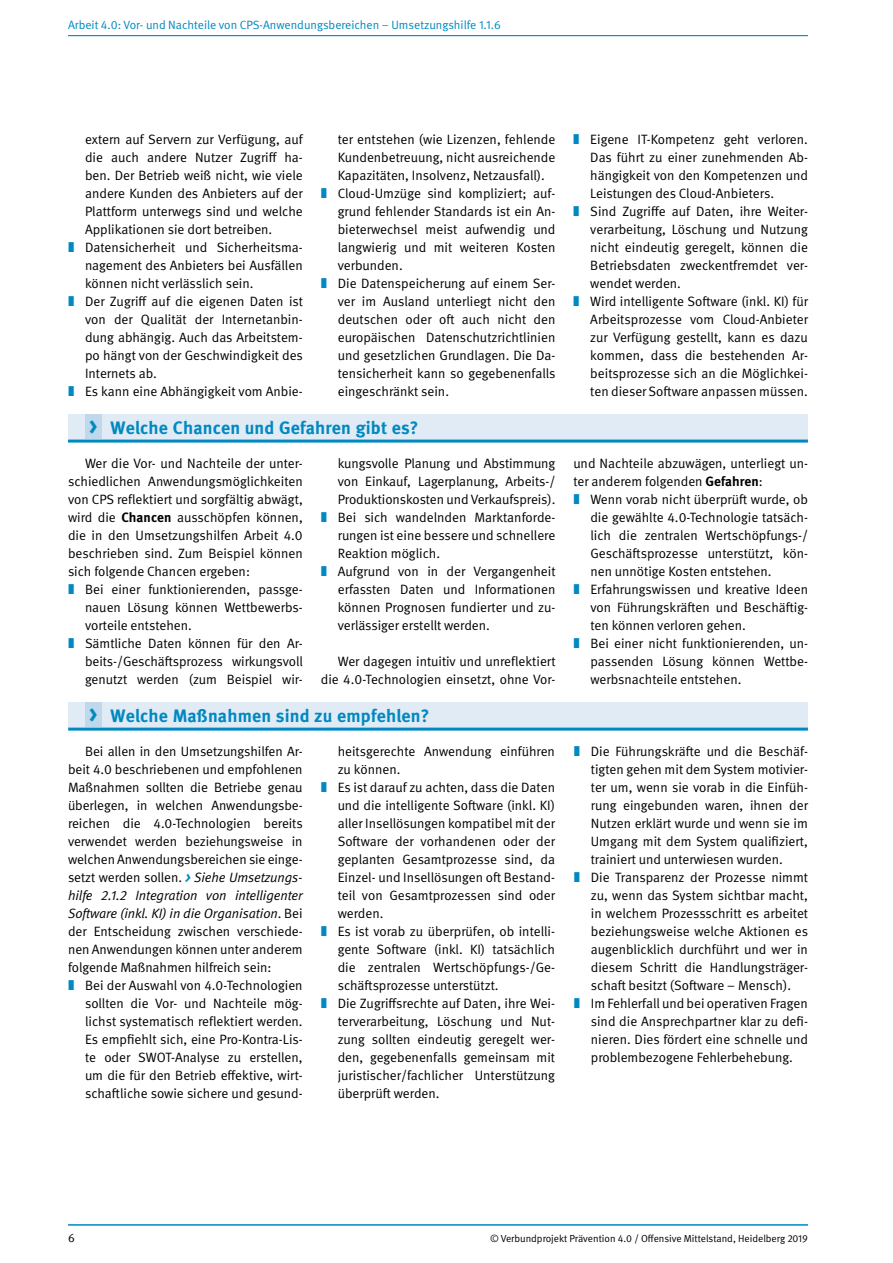
<style>
.page{position:relative;width:893px;height:1263px;background:#fff}
.page>*{position:absolute;margin:0;border:0;box-sizing:border-box;transform-origin:0 0}
.t1{font:700 18px "DGUV Meta";letter-spacing:.01em;color:#0089c0}
.P_Fließtext__Einzug{font:13.5px/18px "DGUV Meta";color:#000;text-align:justify}
.t2{font:12px "DGUV Meta";color:#0089c0}
.t3{font:12px "DGUV Meta";color:#000}
.t4{font:10.2px "DGUV Meta";color:#000}
.s1{font-size:28.5px}
.s2{font-weight:700}
.s3{font-weight:700;font-style:italic;color:#0089c0}
.s4{font-style:italic}
</style>
<div class="page">
<hr style="left:68px;top:35px;width:740px;height:1px;background:#0089c0">
<hr style="left:68px;top:1224px;width:740px;height:2px;background:#0089c0">
<div style="left:68px;top:702px;width:740px;height:26px;background:#e1ebf5"></div>
<hr style="left:68px;top:728px;width:740px;height:3px;background:#0089c0">
<div style="left:85px;top:702px;width:16px;height:26px;background:#bfd8eb"></div>
<div style="left:68px;top:414px;width:740px;height:26px;background:#e1ebf5"></div>
<hr style="left:68px;top:440px;width:740px;height:3px;background:#0089c0">
<div style="left:85px;top:414px;width:16px;height:26px;background:#bfd8eb"></div>
<p class="t2" style="left:68px;top:18px;width:434px">Arbeit 4.0: Vor- und Nachteile von CPS-Anwendungsbereichen – Umsetzungshilfe 1.1.6</p>
<p class="P_Fließtext__Einzug" style="left:85px;top:131px;width:219px">extern auf Servern zur Verfügung, auf die auch andere Nutzer Zugriff ha&shy;ben. Der Betrieb weiß nicht, wie viele andere Kunden des Anbieters auf der Plattform unterwegs sind und welche Applikationen sie dort betreiben.</p>
<p class="P_Fließtext__Einzug" style="left:85px;top:239px;width:219px">Datensicherheit und Sicherheitsma&shy;nagement des Anbieters bei Ausfällen können nicht verlässlich sein.</p>
<p class="P_Fließtext__Einzug" style="left:85px;top:293px;width:219px">Der Zugriff auf die eigenen Daten ist von der Qualität der Internetanbin&shy;dung abhängig. Auch das Arbeitstem&shy;po hängt von der Geschwindigkeit des Internets ab.</p>
<p class="P_Fließtext__Einzug" style="left:85px;top:383px;width:219px">Es kann eine Abhängigkeit vom Anbie-</p>
<p class="P_Fließtext__Einzug" style="left:338px;top:131px;width:219px">ter entstehen (wie Lizenzen, fehlende Kundenbetreuung, nicht ausreichende Kapazitäten, Insolvenz, Netzausfall).</p>
<p class="P_Fließtext__Einzug" style="left:338px;top:185px;width:219px">Cloud-Umzüge sind kompliziert; auf&shy;grund fehlender Standards ist ein An&shy;bieterwechsel meist aufwendig und langwierig und mit weiteren Kosten verbunden.</p>
<p class="P_Fließtext__Einzug" style="left:338px;top:275px;width:219px">Die Datenspeicherung auf einem Ser&shy;ver im Ausland unterliegt nicht den deutschen oder oft auch nicht den europäischen Datenschutzrichtlinien und gesetzlichen Grundlagen. Die Da&shy;tensicherheit kann so gegebenenfalls eingeschränkt sein.</p>
<p class="t1" style="left:89px;top:417px;width:331px"><span class="s1">›</span> Welche Chancen und Gefahren gibt es?</p>
<p class="P_Fließtext__Einzug" style="left:68px;top:455px;width:236px;text-indent:17px">Wer die Vor- und Nachteile der unter&shy;schiedlichen Anwendungsmöglichkeiten von CPS reflektiert und sorgfältig abwägt, wird die <span class="s2">Chancen</span> ausschöpfen können, die in den Umsetzungshilfen Arbeit 4.0 beschrieben sind. Zum Beispiel können sich folgende Chancen ergeben:</p>
<p class="P_Fließtext__Einzug" style="left:85px;top:581px;width:219px">Bei einer funktionierenden, passge&shy;nauen Lösung können Wettbewerbs&shy;vorteile entstehen.</p>
<p class="P_Fließtext__Einzug" style="left:85px;top:635px;width:219px">Sämtliche Daten können für den Ar&shy;beits-/Geschäftsprozess wirkungsvoll genutzt werden (zum Beispiel wir-</p>
<p class="P_Fließtext__Einzug" style="left:338px;top:455px;width:219px">kungsvolle Planung und Abstimmung von Einkauf, Lagerplanung, Arbeits-/ Produktionskosten und Verkaufspreis).</p>
<p class="P_Fließtext__Einzug" style="left:338px;top:509px;width:219px">Bei sich wandelnden Marktanforde&shy;rungen ist eine bessere und schnellere Reaktion möglich.</p>
<p class="P_Fließtext__Einzug" style="left:338px;top:563px;width:219px">Aufgrund von in der Vergangenheit erfassten Daten und Informationen können Prognosen fundierter und zu&shy;verlässiger erstellt werden.</p>
<p class="P_Fließtext__Einzug" style="left:321px;top:653px;width:236px;text-align:right">Wer dagegen intuitiv und unreflektiert die 4.0-Technologien einsetzt, ohne Vor-</p>
<p class="t1" style="left:89px;top:705px;width:342px"><span class="s1">›</span> Welche Maßnahmen sind zu empfehlen?</p>
<p class="P_Fließtext__Einzug" style="left:68px;top:743px;width:236px;text-indent:17px">Bei allen in den Umsetzungshilfen Ar&shy;beit 4.0 beschriebenen und empfohlenen Maßnahmen sollten die Betriebe genau überlegen, in welchen Anwendungsbe&shy;reichen die 4.0-Technologien bereits verwendet werden beziehungsweise in welchen Anwendungsbereichen sie einge&shy;setzt werden sollen. <span class="s3">&gt;</span> <span class="s4">Siehe Umsetzungs&shy;hilfe 2.1.2 Integration von intelligenter Software (inkl. KI) in die Organisation</span>. Bei der Entscheidung zwischen verschiede&shy;nen Anwendungen können unter anderem folgende Maßnahmen hilfreich sein:</p>
<p class="P_Fließtext__Einzug" style="left:85px;top:977px;width:219px">Bei der Auswahl von 4.0-Technologien sollten die Vor- und Nachteile mög&shy;lichst systematisch reflektiert werden.<br>Es empfiehlt sich, eine Pro-Kontra-Lis&shy;te oder SWOT-Analyse zu erstellen, um die für den Betrieb effektive, wirt&shy;schaftliche sowie sichere und gesund-</p>
<p class="P_Fließtext__Einzug" style="left:338px;top:743px;width:219px">heitsgerechte Anwendung einführen zu können.</p>
<p class="P_Fließtext__Einzug" style="left:338px;top:779px;width:219px">Es ist darauf zu achten, dass die Daten und die intelligente Software (inkl. KI) aller Insellösungen kompatibel mit der Software der vorhandenen oder der geplanten Gesamtprozesse sind, da Einzel- und Insellösungen oft Bestand&shy;teil von Gesamtprozessen sind oder werden.</p>
<p class="P_Fließtext__Einzug" style="left:338px;top:923px;width:219px">Es ist vorab zu überprüfen, ob intelli&shy;gente Software (inkl. KI) tatsächlich die zentralen Wertschöpfungs-/Ge&shy;schäftsprozesse unterstützt.</p>
<p class="P_Fließtext__Einzug" style="left:338px;top:995px;width:219px">Die Zugriffsrechte auf Daten, ihre Wei&shy;terverarbeitung, Löschung und Nut&shy;zung sollten eindeutig geregelt wer&shy;den, gegebenenfalls gemeinsam mit juristischer/fachlicher Unterstützung überprüft werden.</p>
<p class="P_Fließtext__Einzug" style="left:590px;top:131px;width:219px">Eigene IT-Kompetenz geht verloren.<br>Das führt zu einer zunehmenden Ab&shy;hängigkeit von den Kompetenzen und Leistungen des Cloud-Anbieters.</p>
<p class="P_Fließtext__Einzug" style="left:590px;top:203px;width:219px">Sind Zugriffe auf Daten, ihre Weiter&shy;verarbeitung, Löschung und Nutzung nicht eindeutig geregelt, können die Betriebsdaten zweckentfremdet ver&shy;wendet werden.</p>
<p class="P_Fließtext__Einzug" style="left:590px;top:293px;width:219px">Wird intelligente Software (inkl. KI) für Arbeitsprozesse vom Cloud-Anbieter zur Verfügung gestellt, kann es dazu kommen, dass die bestehenden Ar&shy;beitsprozesse sich an die Möglichkei&shy;ten dieser Software anpassen müssen.</p>
<p class="P_Fließtext__Einzug" style="left:573px;top:455px;width:236px">und Nachteile abzuwägen, unterliegt un&shy;ter anderem folgenden <span class="s2">Gefahren</span>:</p>
<p class="P_Fließtext__Einzug" style="left:590px;top:491px;width:219px">Wenn vorab nicht überprüft wurde, ob die gewählte 4.0-Technologie tatsäch&shy;lich die zentralen Wertschöpfungs-/ Geschäftsprozesse unterstützt, kön&shy;nen unnötige Kosten entstehen.</p>
<p class="P_Fließtext__Einzug" style="left:590px;top:581px;width:219px">Erfahrungswissen und kreative Ideen von Führungskräften und Beschäftig&shy;ten können verloren gehen.</p>
<p class="P_Fließtext__Einzug" style="left:590px;top:635px;width:219px">Bei einer nicht funktionierenden, un&shy;passenden Lösung können Wettbe&shy;werbsnachteile entstehen.</p>
<p class="P_Fließtext__Einzug" style="left:591px;top:743px;width:219px">Die Führungskräfte und die Beschäf&shy;tigten gehen mit dem System motivier&shy;ter um, wenn sie vorab in die Einfüh&shy;rung eingebunden waren, ihnen der Nutzen erklärt wurde und wenn sie im Umgang mit dem System qualifiziert, trainiert und unterwiesen wurden.</p>
<p class="P_Fließtext__Einzug" style="left:591px;top:869px;width:219px">Die Transparenz der Prozesse nimmt zu, wenn das System sichtbar macht, in welchem Prozessschritt es arbeitet beziehungsweise welche Aktionen es augenblicklich durchführt und wer in diesem Schritt die Handlungsträger&shy;schaft besitzt (Software – Mensch).</p>
<p class="P_Fließtext__Einzug" style="left:591px;top:995px;width:219px">Im Fehlerfall und bei operativen Fragen sind die Ansprechpartner klar zu defi&shy;nieren. Dies fördert eine schnelle und problembezogene Fehlerbehebung.</p>
<p class="t3" style="left:68px;top:1231px;width:8px">6</p>
<p class="t4" style="left:490px;top:1233px;width:319px">© Verbundprojekt Prävention 4.0 / Offensive Mittelstand, Heidelberg 2019</p>
</div>
